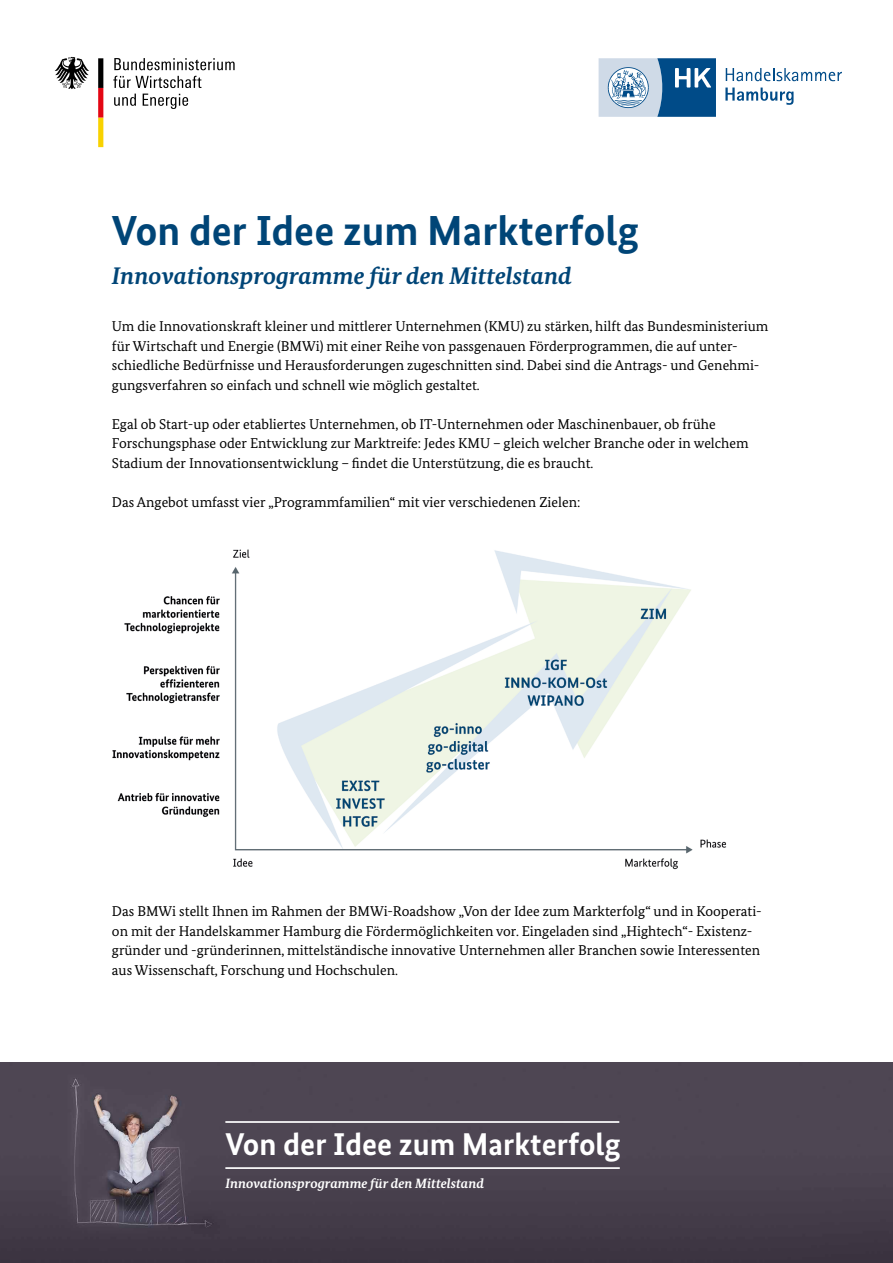
<style>
.page{position:relative;width:893px;height:1263px;background:#fff}
.page>*{position:absolute;margin:0;border:0;box-sizing:border-box;transform-origin:0 0}
.t1{font:700 42px "Bundes Sans";color:#004577}
.t2{font:700 31.5px "Bundes Sans";color:#fff}
.t3{font:italic 700 24px "Bundes Serif";color:#004577}
.t4{font:14.25px/19.5px "Bundes Serif";color:#000}
.t5{font:italic 700 13.5px "Bundes Serif";color:#fff}
</style>
<div class="page">
<img style="left:0;top:1063px;width:893px;height:200px">
<img style="left:112px;top:549px;width:615px;height:321px">
<hr style="left:225px;top:1121px;width:394px;height:2px;background:#fff">
<hr style="left:225px;top:1167px;width:395px;height:2px;background:#fff">
<svg style="left:55px;top:57px;width:34px;height:32px"></svg>
<svg style="left:98px;top:58px;width:5px;height:89px"></svg>
<svg style="left:114px;top:58px;width:121px;height:12px"></svg>
<svg style="left:113px;top:76px;width:88px;height:12px"></svg>
<svg style="left:114px;top:94px;width:22px;height:12px"></svg>
<svg style="left:143px;top:94px;width:45px;height:15px"></svg>
<svg style="left:726px;top:68px;width:116px;height:13px"></svg>
<svg style="left:725px;top:88px;width:68px;height:17px"></svg>
<svg style="left:599px;top:58px;width:117px;height:59px;background:#729abc"></svg>
<h1 class="t1" style="left:112px;top:205px;width:529px">Von der Idee zum Markterfolg</h1>
<h3 class="t3" style="left:112px;top:262px;width:461px">Innovationsprogramme für den Mittelstand</h3>
<p class="t4" style="left:112px;top:316px;width:658px">Um die Innovationskraft kleiner und mittlerer Unternehmen (KMU) zu stärken, hilft das Bundesministerium für Wirtschaft und Energie (BMWi) mit einer Reihe von passgenauen Förderprogrammen, die auf unter&shy;schiedliche Bedürfnisse und Herausforderungen zugeschnitten sind. Dabei sind die Antrags- und Genehmi&shy;gungsverfahren so einfach und schnell wie möglich gestaltet.</p>
<p class="t4" style="left:112px;top:414px;width:638px">Egal ob Start-up oder etabliertes Unternehmen, ob IT-Unternehmen oder Maschinenbauer, ob frühe<br>Forschungsphase oder Entwicklung zur Marktreife: Jedes KMU – gleich welcher Branche oder in welchem<br>Stadium der Innovationsentwicklung – findet die Unterstützung, die es braucht.</p>
<p class="t4" style="left:112px;top:492px;width:470px">Das Angebot umfasst vier „Programmfamilien“ mit vier verschiedenen Zielen:</p>
<p class="t4" style="left:112px;top:901px;width:651px">Das BMWi stellt Ihnen im Rahmen der BMWi-Roadshow „Von der Idee zum Markterfolg“ und in Kooperati&shy;on mit der Handelskammer Hamburg die Fördermöglichkeiten vor. Eingeladen sind „Hightech“- Existenz&shy;gründer und -gründerinnen, mittelständische innovative Unternehmen aller Branchen sowie Interessenten aus Wissenschaft, Forschung und Hochschulen.</p>
<h2 class="t2" style="left:225px;top:1125px;width:397px">Von der Idee zum Markterfolg</h2>
<p class="t5" style="left:225px;top:1175px;width:260px">Innovationsprogramme für den Mittelstand</p>
</div>
